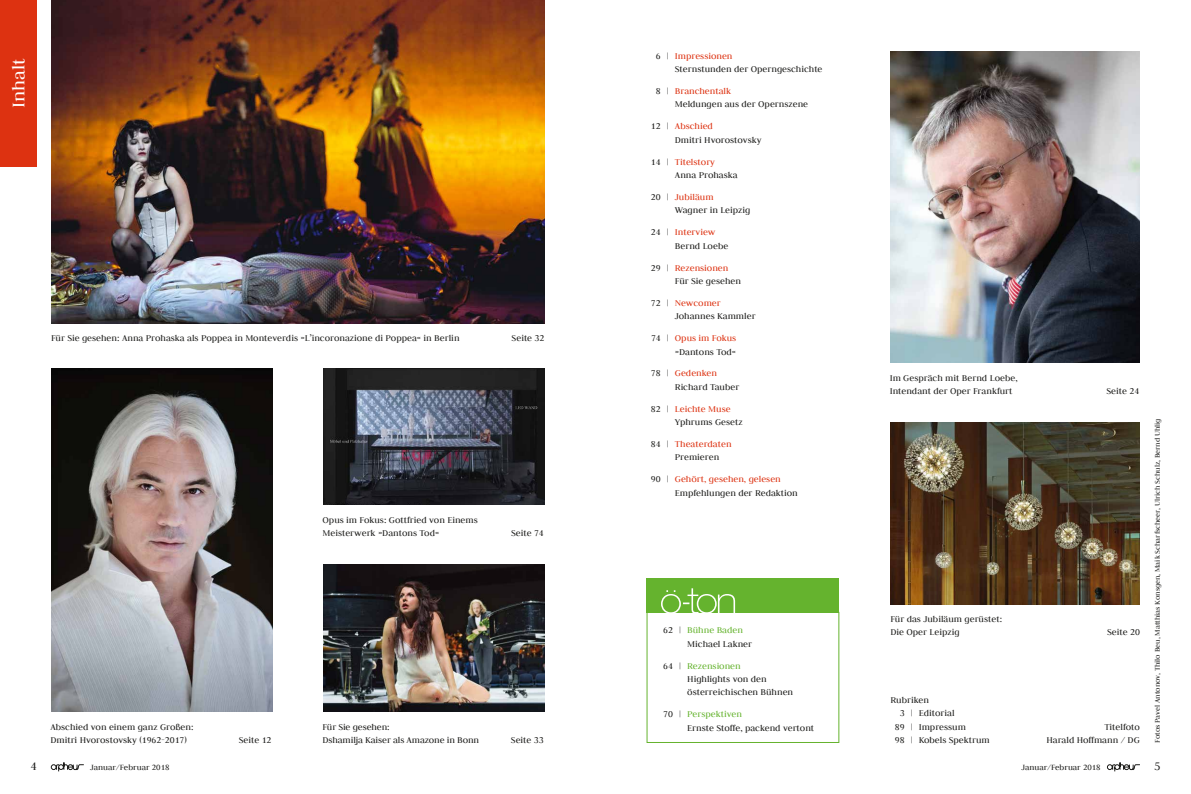
<style>
.page{position:relative;width:1191px;height:794px;background:#fff}
.page>*{position:absolute;margin:0;border:0;box-sizing:border-box;transform-origin:0 0}
.t1{font:20px "Judson";color:#fff}
.t2{font:13px "Judson";color:#1d1d1b}
.t3{font:10px/13.4px "Judson";color:#1d1d1b}
.t4{font:9px "Judson";color:#1d1d1b}
.t5{font:8px "Judson";color:#1d1d1b}
.s1{font-weight:700}
.s2{color:#dd3211}
.s3{color:#65b32e}
</style>
<div class="page">
<div style="left:646px;top:612px;width:193px;height:131px;border:1px solid #65b32e"></div>
<div style="left:646px;top:578px;width:193px;height:34px;background:#65b32e"></div>
<svg style="left:661px;top:588px;width:74px;height:26px"></svg>
<img style="left:890px;top:51px;width:250px;height:312px">
<img style="left:51px;top:0;width:493px;height:323px">
<img style="left:890px;top:422px;width:250px;height:182px">
<img style="left:323px;top:564px;width:221px;height:147px">
<img style="left:323px;top:369px;width:221px;height:136px">
<img style="left:51px;top:369px;width:221px;height:342px">
<div style="left:0;top:0;width:37px;height:167px;background:#dd3211"></div>
<svg style="left:51px;top:762px;width:33px;height:10px"></svg>
<svg style="left:1107px;top:762px;width:33px;height:10px"></svg>
<h1 class="t1" style="left:6px;top:108px;width:51px;rotate:-90deg">Inhalt</h1>
<p class="t3" style="left:51px;top:331px;width:410px">Für Sie gesehen: Anna Prohaska als Poppea in Monteverdis »L<span class="s1">’</span>incoronazione di Poppea« in Berlin</p>
<p class="t3" style="left:511px;top:331px;width:34px">Seite 32</p>
<p class="t3" style="left:322px;top:512px;width:157px">Opus im Fokus: Gottfried von Einems<br>Meisterwerk »Dantons Tod«</p>
<p class="t3" style="left:511px;top:526px;width:34px">Seite 74</p>
<p class="t3" style="left:50px;top:719px;width:145px">Abschied von einem ganz Großen:<br>Dmitri Hvorostovsky (1962-2017)</p>
<p class="t3" style="left:239px;top:733px;width:34px">Seite 12</p>
<p class="t3" style="left:322px;top:719px;width:158px">Für Sie gesehen:<br>Dshamilja Kaiser als Amazone in Bonn</p>
<p class="t3" style="left:511px;top:733px;width:34px">Seite 33</p>
<p class="t3" style="left:675px;top:49px;width:149px;text-indent:-19px">6 | <span class="s2">Impressionen<br></span>Sternstunden der Operngeschichte</p>
<p class="t3" style="left:675px;top:84px;width:135px;text-indent:-19px">8 | <span class="s2">Branchentalk<br></span>Meldungen aus der Opernszene</p>
<p class="t3" style="left:675px;top:119px;width:88px;text-indent:-24px">12 | <span class="s2">Abschied<br></span>Dmitri Hvorostovsky</p>
<p class="t3" style="left:675px;top:155px;width:64px;text-indent:-24px">14 | <span class="s2">Titelstory<br></span>Anna Prohaska</p>
<p class="t3" style="left:675px;top:190px;width:77px;text-indent:-24px">20 | <span class="s2">Jubiläum<br></span>Wagner in Leipzig</p>
<p class="t3" style="left:675px;top:225px;width:55px;text-indent:-24px">24 | <span class="s2">Interview<br></span>Bernd Loebe</p>
<p class="t3" style="left:675px;top:260px;width:68px;text-indent:-24px">29 | <span class="s2">Rezensionen<br></span>Für Sie gesehen</p>
<p class="t3" style="left:675px;top:296px;width:82px;text-indent:-24px">72 | <span class="s2">Newcomer<br></span>Johannes Kammler</p>
<p class="t3" style="left:651px;top:331px;width:87px;text-align:right">74 | <span class="s2">Opus im Fokus </span>»Dantons Tod«</p>
<p class="t3" style="left:675px;top:366px;width:66px;text-indent:-24px">78 | <span class="s2">Gedenken<br></span>Richard Tauber</p>
<p class="t3" style="left:675px;top:402px;width:69px;text-indent:-24px">82 | <span class="s2">Leichte Muse<br></span>Yphrums Gesetz</p>
<p class="t3" style="left:675px;top:437px;width:58px;text-indent:-24px">84 | <span class="s2">Theaterdaten<br></span>Premieren</p>
<p class="t3" style="left:675px;top:472px;width:124px;text-indent:-24px">90 | <span class="s2">Gehört, gesehen, gelesen<br></span>Empfehlungen der Redaktion</p>
<p class="t3" style="left:687px;top:623px;width:66px;text-indent:-24px">62 | <span class="s3">Bühne Baden<br></span>Michael Lakner</p>
<p class="t3" style="left:687px;top:658px;width:107px;text-indent:-24px">64 | <span class="s3">Rezensionen<br></span>Highlights von den österreichischen Bühnen</p>
<p class="t3" style="left:687px;top:707px;width:128px;text-indent:-24px">70 | <span class="s3">Perspektiven<br></span>Ernste Stoffe, packend vertont</p>
<p class="t3" style="left:889px;top:371px;width:129px">Im Gespräch mit Bernd Loebe,<br>Intendant der Oper Frankfurt</p>
<p class="t3" style="left:890px;top:612px;width:113px">Für das Jubiläum gerüstet:<br>Die Oper Leipzig</p>
<p class="t3" style="left:890px;top:692px;width:40px">Rubriken</p>
<p class="t3" style="left:899px;top:706px;width:56px">3 | Editorial</p>
<p class="t3" style="left:894px;top:719px;width:73px">89 | Impressum</p>
<p class="t3" style="left:894px;top:733px;width:97px">98 | Kobels Spektrum</p>
<p class="t3" style="left:1106px;top:384px;width:34px">Seite 24</p>
<p class="t3" style="left:1107px;top:625px;width:34px">Seite 20</p>
<p class="t3" style="left:1046px;top:719px;width:95px;text-align:right">Titelfoto<br>Harald Hoffmann / DG</p>
<p class="t5" style="left:1152px;top:743px;width:326px;rotate:-90deg">Fotos Pavel Antonov, Thilo Beu, Matthias Konsgen, Maik Scharfscheer, Ulrich Schulz, Bernd Uhlig</p>
<h2 class="t2" style="left:30px;top:758px;width:8px">4</h2>
<p class="t4" style="left:90px;top:761px;width:81px">Januar/Februar 2018</p>
<p class="t4" style="left:1021px;top:761px;width:81px">Januar/Februar 2018</p>
<h2 class="t2" style="left:1154px;top:758px;width:8px">5</h2>
</div>
